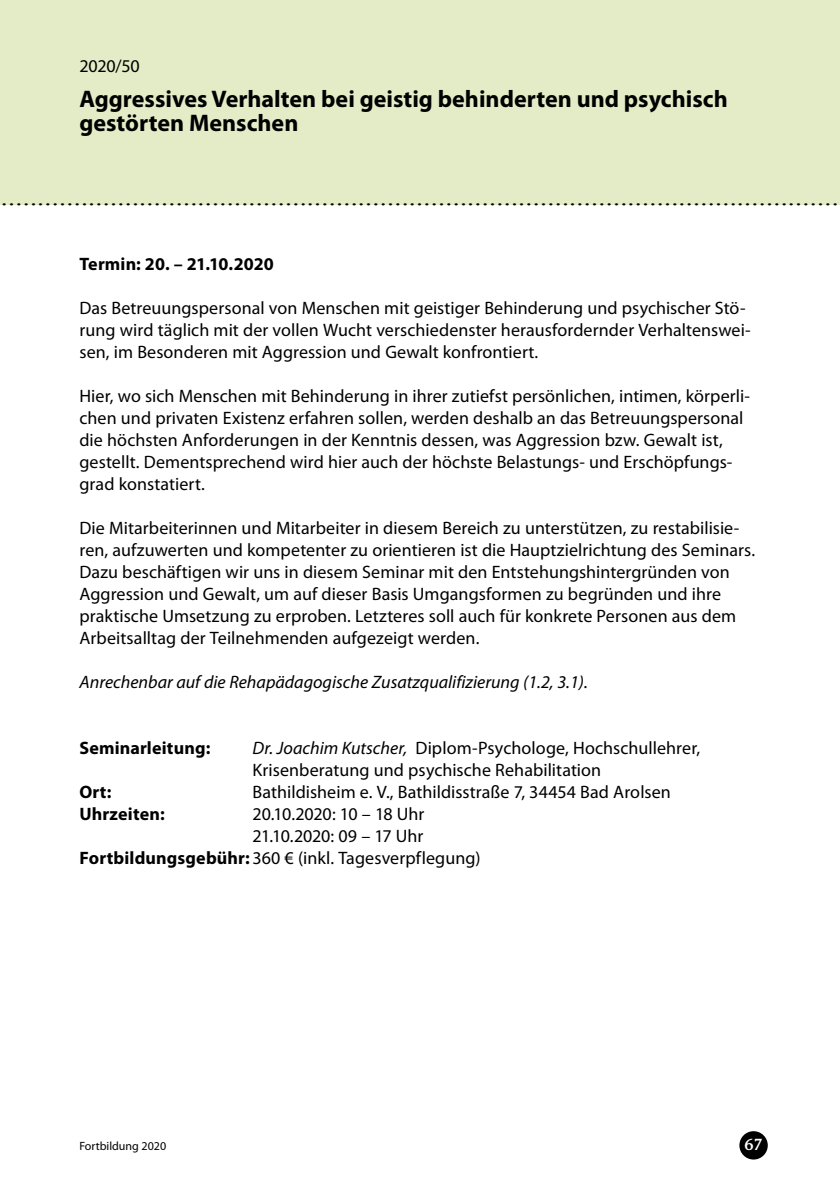
<style>
.page{position:relative;width:840px;height:1191px;background:#fff}
.page>*{position:absolute;margin:0;border:0;box-sizing:border-box;transform-origin:0 0}
.t1{font:28px "Times New Roman";color:#000}
.t2{font:700 24px/24px "Myriad Pro";color:#000}
.t3{font:18px/22px "Myriad Pro";letter-spacing:.005em;color:#000}
.t4{font:italic 18px "Myriad Pro";color:#000}
.t5{font:700 18px "Myriad Pro";letter-spacing:.005em;color:#000}
.t6{font:600 16px "Stone Informal";color:#fff}
.t7{font:12px "Myriad Pro";color:#000}
.s1{font-style:italic}
.s2{font-weight:700}
</style>
<div class="page">
<div style="left:0;top:0;width:839px;height:204px;background:#e3ecc6"></div>
<div style="left:739px;top:1131px;width:28px;height:28px;background:#000;border-radius:50%"></div>
<p class="t3" style="left:79px;top:55px;width:62px">2020/50</p>
<h2 class="t2" style="left:79px;top:86px;width:649px">Aggressives Verhalten bei geistig behinderten und psychisch gestörten Menschen</h2>
<h1 class="t1" style="left:1px;top:177px;width:838px">...................................................................................................................</h1>
<p class="t5" style="left:79px;top:252px;width:196px">Termin: 20. – 21.10.2020</p>
<p class="t3" style="left:79px;top:297px;width:672px">Das Betreuungspersonal von Menschen mit geistiger Behinderung und psychischer Stö&shy;rung wird täglich mit der vollen Wucht verschiedenster herausfordernder Verhaltenswei&shy;sen, im Besonderen mit Aggression und Gewalt konfrontiert.</p>
<p class="t3" style="left:79px;top:385px;width:671px">Hier, wo sich Menschen mit Behinderung in ihrer zutiefst persönlichen, intimen, körperli&shy;chen und privaten Existenz erfahren sollen, werden deshalb an das Betreuungspersonal die höchsten Anforderungen in der Kenntnis dessen, was Aggression bzw. Gewalt ist, gestellt. Dementsprechend wird hier auch der höchste Belastungs- und Erschöpfungs&shy;grad konstatiert.</p>
<p class="t3" style="left:79px;top:517px;width:675px">Die Mitarbeiterinnen und Mitarbeiter in diesem Bereich zu unterstützen, zu restabilisie&shy;ren, aufzuwerten und kompetenter zu orientieren ist die Hauptzielrichtung des Seminars.<br>Dazu beschäftigen wir uns in diesem Seminar mit den Entstehungshintergründen von Aggression und Gewalt, um auf dieser Basis Umgangsformen zu begründen und ihre praktische Umsetzung zu erproben. Letzteres soll auch für konkrete Personen aus dem Arbeitsalltag der Teilnehmenden aufgezeigt werden.</p>
<p class="t4" style="left:79px;top:671px;width:509px">Anrechenbar auf die Rehapädagogische Zusatzqualifizierung (1.2, 3.1).</p>
<p class="t5" style="left:79px;top:736px;width:132px">Seminarleitung:</p>
<p class="t3" style="left:252px;top:737px;width:449px"><span class="s1">Dr. Joachim Kutscher,</span> Diplom-Psychologe, Hochschullehrer,<br>Krisenberatung und psychische Rehabilitation</p>
<p class="t5" style="left:79px;top:780px;width:33px">Ort:</p>
<p class="t3" style="left:252px;top:781px;width:419px">Bathildisheim e. V., Bathildisstraße 7, 34454 Bad Arolsen</p>
<p class="t5" style="left:79px;top:802px;width:87px">Uhrzeiten:</p>
<p class="t3" style="left:252px;top:803px;width:173px">20.10.2020: 10 – 18 Uhr</p>
<p class="t3" style="left:252px;top:825px;width:172px">21.10.2020: 09 – 17 Uhr</p>
<p class="t3" style="left:79px;top:847px;width:402px"><span class="s2">Fortbildungsgebühr:</span> 360 € (inkl. Tagesverpflegung)</p>
<p class="t7" style="left:79px;top:1139px;width:88px">Fortbildung 2020</p>
<p class="t6" style="left:744px;top:1135px;width:20px">67</p>
</div>
